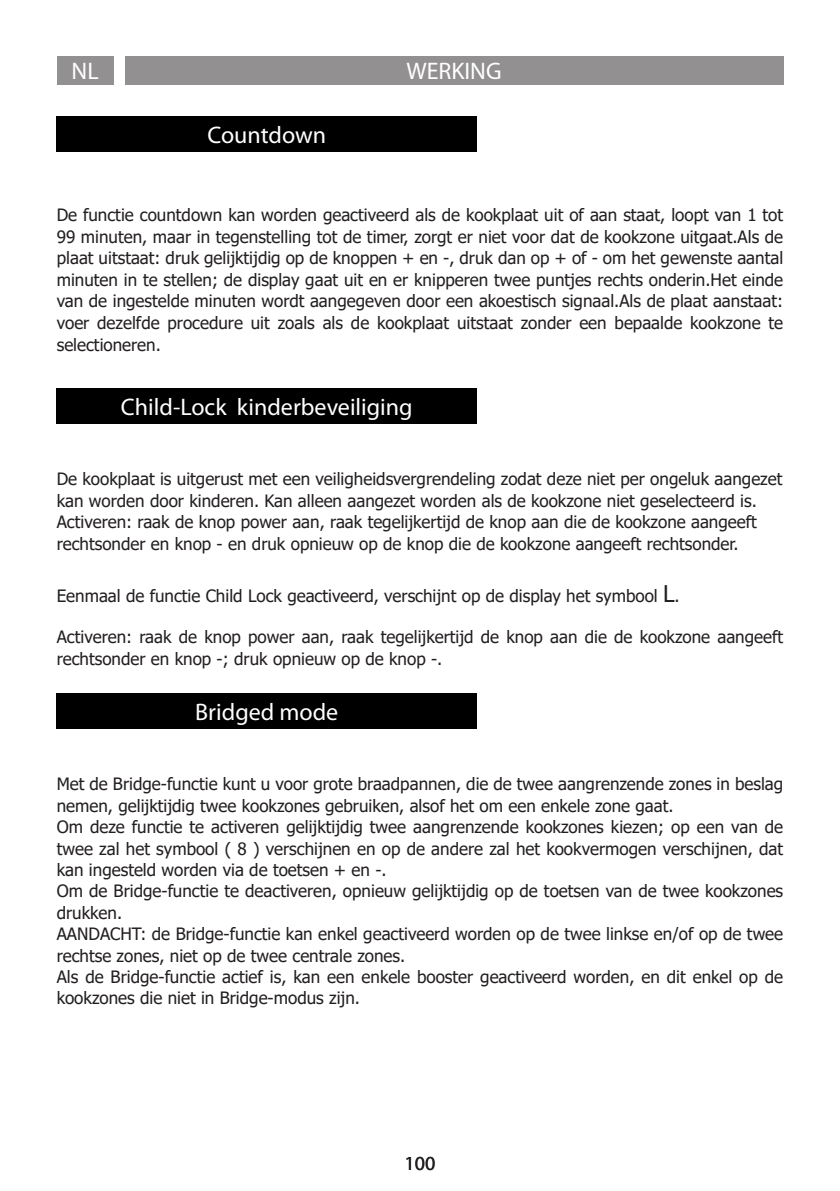
<style>
.page{position:relative;width:840px;height:1191px;background:#fff}
.page>*{position:absolute;margin:0;border:0;box-sizing:border-box;transform-origin:0 0}
.t1{font:24px "Myriad Pro";color:#fff}
.t2{font:20px "Myriad Pro";color:#231f20}
.Normale{font:17px/21.6px "Tahoma";color:#231f20}
.s1{font-size:23px}
</style>
<div class="page">
<div style="left:125px;top:57px;width:657px;height:28px;background:#929090"></div>
<div style="left:57px;top:57px;width:56px;height:28px;background:#929090"></div>
<div style="left:57px;top:116px;width:419px;height:36px;background:#000"></div>
<div style="left:57px;top:388px;width:419px;height:36px;background:#000"></div>
<div style="left:57px;top:693px;width:419px;height:36px;background:#000"></div>
<h1 class="t1" style="left:439px;top:56px;width:35px">ISU</h1>
<h1 class="t1" style="left:77px;top:56px;width:17px">D</h1>
<h1 class="t1" style="left:376px;top:56px;width:156px">ANWERKINGEN</h1>
<h1 class="t1" style="left:71px;top:56px;width:29px">NL</h1>
<p class="t1" style="left:207px;top:120px;width:120px">Countdown</p>
<p class="Normale" style="left:57px;top:205px;width:727px;text-align:justify">De functie countdown kan worden geactiveerd als de kookplaat uit of aan staat, loopt van 1 tot 99 minuten, maar in tegenstelling tot de timer, zorgt er niet voor dat de kookzone uitgaat.Als de plaat uitstaat: druk gelijktijdig op de knoppen + en -, druk dan op + of - om het gewenste aantal minuten in te stellen; de display gaat uit en er knipperen twee puntjes rechts onderin.Het einde van de ingestelde minuten wordt aangegeven door een akoestisch signaal.Als de plaat aanstaat: voer dezelfde procedure uit zoals als de kookplaat uitstaat zonder een bepaalde kookzone te selectioneren.</p>
<p class="t1" style="left:121px;top:392px;width:293px">Child-Lock kinderbeveiliging</p>
<p class="Normale" style="left:57px;top:469px;width:726px">De kookplaat is uitgerust met een veiligheidsvergrendeling zodat deze niet per ongeluk aangezet kan worden door kinderen. Kan alleen aangezet worden als de kookzone niet geselecteerd is.<br>Activeren: raak de knop power aan, raak tegelijkertijd de knop aan die de kookzone aangeeft rechtsonder en knop - en druk opnieuw op de knop die de kookzone aangeeft rechtsonder.</p>
<p class="Normale" style="left:57px;top:585px;width:624px">Eenmaal de functie Child Lock geactiveerd, verschijnt op de display het symbool <span class="s1">L</span>.</p>
<p class="Normale" style="left:57px;top:627px;width:727px">Activeren: raak de knop power aan, raak tegelijkertijd de knop aan die de kookzone aangeeft rechtsonder en knop -; druk opnieuw op de knop -.</p>
<p class="t1" style="left:195px;top:697px;width:144px">Bridged mode</p>
<p class="Normale" style="left:57px;top:774px;width:727px">Met de Bridge-functie kunt u voor grote braadpannen, die de twee aangrenzende zones in beslag nemen, gelijktijdig twee kookzones gebruiken, alsof het om een enkele zone gaat.</p>
<p class="Normale" style="left:57px;top:817px;width:727px;text-align:justify">Om deze functie te activeren gelijktijdig twee aangrenzende kookzones kiezen; op een van de twee zal het symbool ( 8 ) verschijnen en op de andere zal het kookvermogen verschijnen, dat kan ingesteld worden via de toetsen + en -.</p>
<p class="Normale" style="left:57px;top:881px;width:727px">Om de Bridge-functie te deactiveren, opnieuw gelijktijdig op de toetsen van de twee kookzones drukken.</p>
<p class="Normale" style="left:57px;top:924px;width:727px">AANDACHT: de Bridge-functie kan enkel geactiveerd worden op de twee linkse en/of op de twee rechtse zones, niet op de twee centrale zones.</p>
<p class="Normale" style="left:57px;top:967px;width:727px">Als de Bridge-functie actief is, kan een enkele booster geactiveerd worden, en dit enkel op de kookzones die niet in Bridge-modus zijn.</p>
<p class="t2" style="left:404px;top:1151px;width:32px">100</p>
</div>
